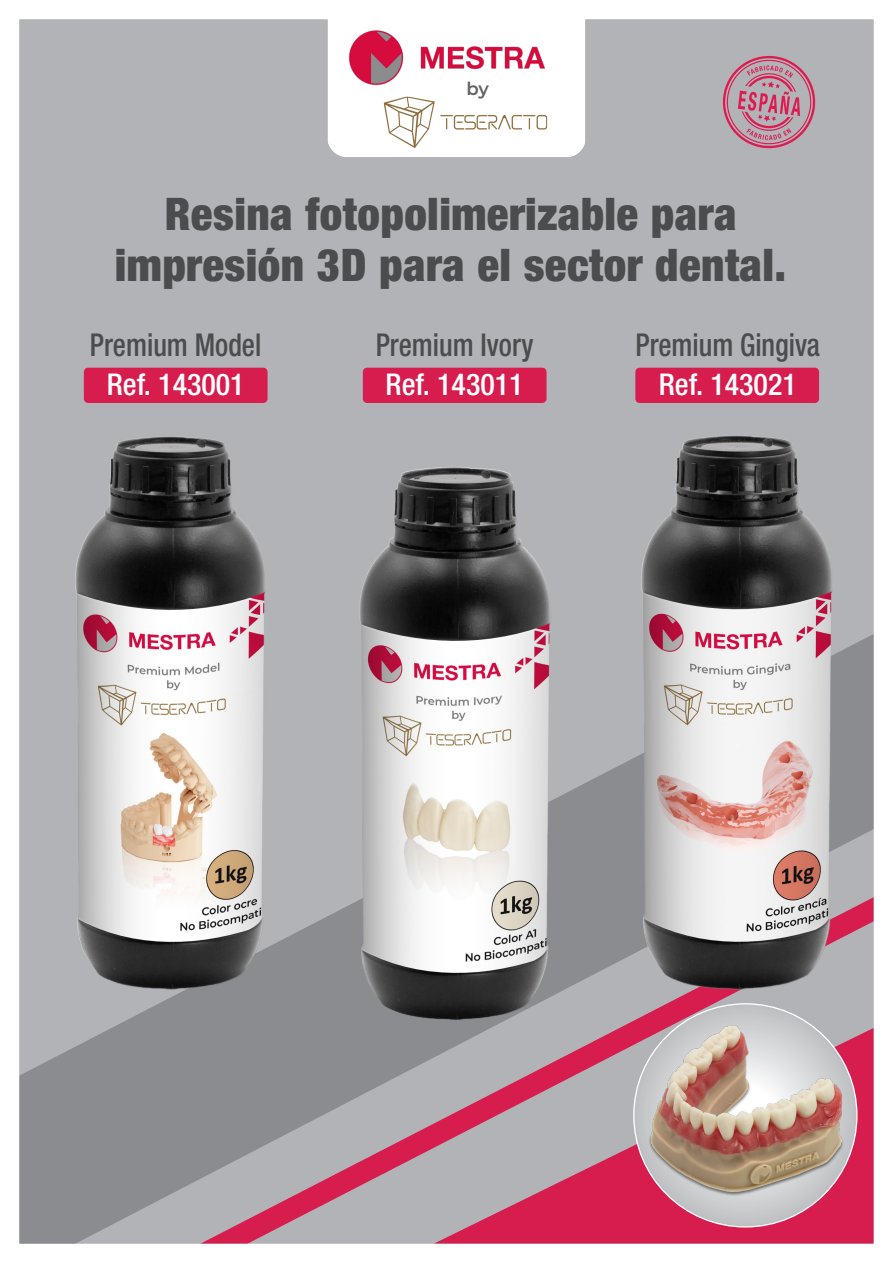
<style>
.page{position:relative;width:893px;height:1263px;background:#fff}
.page>*{position:absolute;margin:0;border:0;box-sizing:border-box;transform-origin:0 0}
.t1{font:900 condensed 45px "Helvetica Neue LT Std";letter-spacing:.01em;color:#4b4c4d}
.t2{font:500 condensed 31.5px "Helvetica Neue LT Std";color:#4b4c4d;scale:.9 1}
.t3{font:500 condensed 30px "Helvetica Neue LT Std";color:#fff}
.t4{font:600 18px "Montserrat";color:#636366}
</style>
<div class="page">
<div style="left:19px;top:19px;width:854px;height:468px;background:#b2b3b7"></div>
<div style="left:19px;top:487px;width:854px;height:260px;background:#b2b3b7"></div>
<svg style="left:19px;top:747px;width:854px;height:496px;background:#9b989c"></svg>
<svg style="left:348px;top:981px;width:525px;height:262px;background:#bd7b8f"></svg>
<img style="left:631px;top:429px;width:214px;height:571px">
<img style="left:348px;top:461px;width:215px;height:571px">
<img style="left:64px;top:429px;width:214px;height:571px">
<svg style="left:634px;top:1004px;width:223px;height:223px;background:#c6c7c9"></svg>
<img style="left:380px;top:92px;width:171px;height:61px">
<img style="left:644px;top:1017px;width:205px;height:186px">
<svg style="left:720px;top:53px;width:98px;height:98px;background:#bb909f"></svg>
<img style="left:348px;top:30px;width:197px;height:56px">
<div style="left:635px;top:368px;width:184px;height:35px;background:#d71c4e;border-radius:4px"></div>
<div style="left:84px;top:368px;width:184px;height:35px;background:#d71c4e;border-radius:4px"></div>
<div style="left:363px;top:368px;width:183px;height:35px;background:#d71c4e;border-radius:4px"></div>
<p class="t4" style="left:466px;top:76px;width:24px">by</p>
<p class="t1" style="left:165px;top:186px;width:573px">Resina fotopolimerizable para</p>
<p class="t1" style="left:115px;top:237px;width:673px">impresión 3D para el sector dental.</p>
<p class="t2" style="left:90px;top:326px;width:192px">Premium Model</p>
<p class="t3" style="left:107px;top:367px;width:140px">Ref. 143001</p>
<p class="t2" style="left:376px;top:326px;width:177px">Premium Ivory</p>
<p class="t3" style="left:386px;top:367px;width:140px">Ref. 143011</p>
<p class="t2" style="left:635px;top:326px;width:207px">Premium Gingiva</p>
<p class="t3" style="left:659px;top:367px;width:140px">Ref. 143021</p>
</div>
